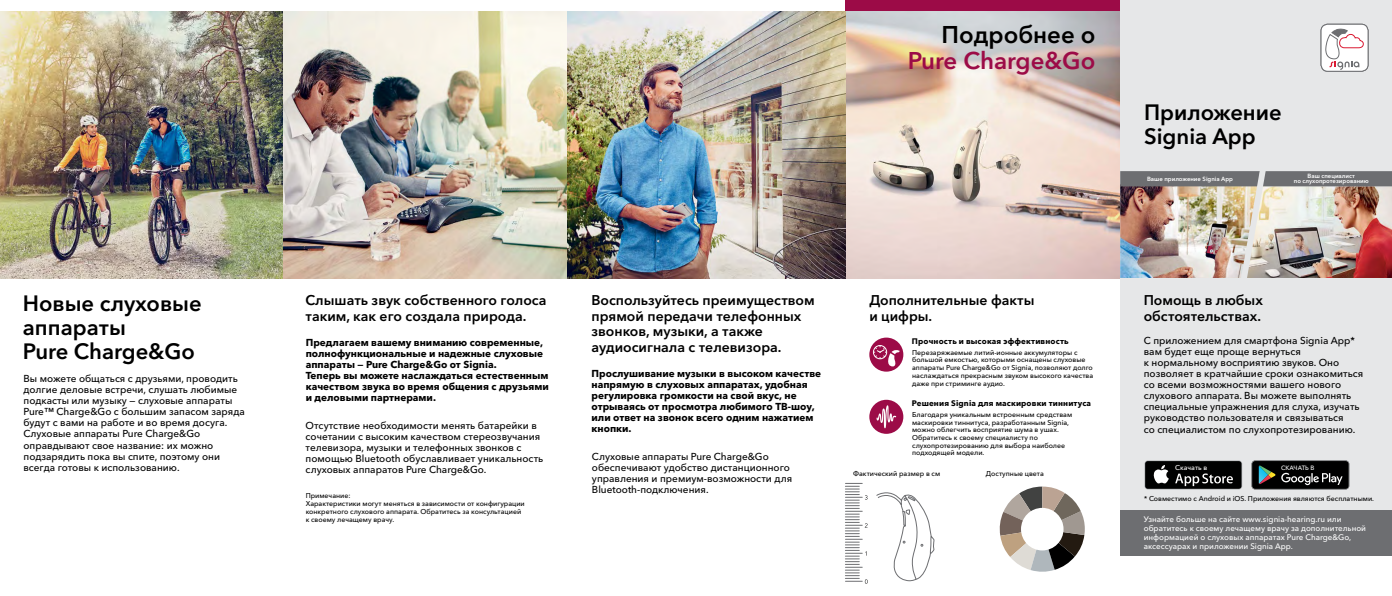
<style>
.page{position:relative;width:1392px;height:596px;background:#fff}
.page>*{position:absolute;margin:0;border:0;box-sizing:border-box;transform-origin:0 0}
.t1{font:600 24px "Avenir Next Cyr";color:#9c0b47}
.t2{font:600 24px "Avenir Next Cyr";color:#000}
.t3{font:600 22px/24.2px "Avenir Next Cyr";color:#000}
.t4{font:600 14px/15.4px "Avenir Next Cyr";color:#000}
.t5{font:500 10px/11px "Avenir Next Cyr";color:#000}
.t6{font:700 10px/11px "Avenir Next Cyr";color:#000}
.t7{font:500 8px/8.8px "Avenir Next Cyr";color:#fff}
.t8{font:700 8px "Avenir Next Cyr";letter-spacing:.02em;color:#000}
.t9{font:500 7px/7.7px "Avenir Next Cyr";color:#000}
.t10{font:500 7px "Avenir Next Cyr";color:#fff}
.t11{font:500 6.2px "Avenir Next Cyr";color:#fff}
.t12{font:600 6px/5.1px "Avenir Next Cyr";color:#fff;text-align:center}
</style>
<div class="page">
<img style="left:0;top:11px;width:1120px;height:267px">
<div style="left:845px;top:0;width:275px;height:11px;background:#9c0b47"></div>
<div style="left:1120px;top:0;width:272px;height:549px;background:#e6e7e8"></div>
<div style="left:1321px;top:24px;width:47px;height:47px;background:#fff;border-radius:7px"></div>
<div style="left:1321px;top:24px;width:47px;height:47px;border:1px solid #6d6e71;border-radius:7px"></div>
<svg style="left:1324px;top:28px;width:40px;height:42px"></svg>
<svg style="left:999px;top:486px;width:86px;height:86px"></svg>
<div style="left:1021px;top:507px;width:42px;height:43px;background:#fff;border-radius:50%"></div>
<svg style="left:845px;top:483px;width:23px;height:100px"></svg>
<svg style="left:876px;top:492px;width:59px;height:88px"></svg>
<div style="left:869px;top:337px;width:34px;height:34px;background:#9c0b47;border-radius:50%"></div>
<svg style="left:873px;top:345px;width:27px;height:21px"></svg>
<div style="left:869px;top:399px;width:34px;height:34px;background:#9c0b47;border-radius:50%"></div>
<svg style="left:876px;top:405px;width:20px;height:23px"></svg>
<div style="left:1120px;top:510px;width:272px;height:45px;background:#6d6e71"></div>
<img style="left:1120px;top:171px;width:272px;height:107px">
<svg style="left:1144px;top:460px;width:98px;height:29px"></svg>
<div style="left:1145px;top:461px;width:96px;height:27px;background:#000101;border-radius:3px"></div>
<svg style="left:1153px;top:465px;width:16px;height:18px"></svg>
<svg style="left:1175px;top:473px;width:58px;height:13px"></svg>
<svg style="left:1251px;top:460px;width:98px;height:29px;background:#232625"></svg>
<h2 class="t3" style="left:23px;top:293px;width:180px">Новые слуховые аппараты<br>Pure Charge&amp;Go</h2>
<p class="t5" style="left:24px;top:374px;width:223px">Вы можете общаться с друзьями, проводить долгие деловые встречи, слушать любимые подкасты или музыку — слуховые аппараты Pure™ Charge&amp;Go с большим запасом заряда будут с вами на работе и во время досуга.<br>Слуховые аппараты Pure Charge&amp;Go оправдывают свое название: их можно подзарядить пока вы спите, поэтому они всегда готовы к использованию.</p>
<h1 class="t2" style="left:942px;top:25px;width:155px">Подробнее о</h1>
<h1 class="t1" style="left:908px;top:51px;width:189px">Pure Charge&amp;Go</h1>
<h3 class="t4" style="left:306px;top:294px;width:242px">Слышать звук собственного голоса таким, как его создала природа.</h3>
<p class="t6" style="left:306px;top:337px;width:245px">Предлагаем вашему вниманию современные, полнофункциональные и надежные слуховые аппараты — Pure Charge&amp;Go от Signia.<br>Теперь вы можете наслаждаться естественным качеством звука во время общения с друзьями и деловыми партнерами.</p>
<p class="t5" style="left:306px;top:421px;width:239px">Отсутствие необходимости менять батарейки в сочетании с высоким качеством стереозвучания телевизора, музыки и телефонных звонков с помощью Bluetooth обуславливает уникальность слуховых аппаратов Pure Charge&amp;Go.</p>
<p class="t9" style="left:306px;top:492px;width:221px">Примечание:<br>Характеристики могут меняться в зависимости от конфигурации конкретного слухового аппарата. Обратитесь за консультацией к своему лечащему врачу.</p>
<h3 class="t4" style="left:591px;top:294px;width:225px">Воспользуйтесь преимуществом прямой передачи телефонных звонков, музыки, а также аудиосигнала с телевизора.</h3>
<p class="t6" style="left:591px;top:368px;width:231px">Прослушивание музыки в высоком качестве напрямую в слуховых аппаратах, удобная регулировка громкости на свой вкус, не отрываясь от просмотра любимого ТВ-шоу, или ответ на звонок всего одним нажатием кнопки.</p>
<p class="t5" style="left:592px;top:452px;width:202px">Слуховые аппараты Pure Charge&amp;Go обеспечивают удобство дистанционного управления и премиум-возможности для Bluetooth-подключения.</p>
<h3 class="t4" style="left:869px;top:294px;width:167px">Дополнительные факты и цифры.</h3>
<p class="t8" style="left:912px;top:337px;width:158px">Прочность и высокая эффективность</p>
<p class="t9" style="left:912px;top:349px;width:183px">Перезаряжаемые литий-ионные аккумуляторы с большой емкостью, которыми оснащены слуховые аппараты Pure Charge&amp;Go от Signia, позволяют долго наслаждаться прекрасным звуком высокого качества даже при стриминге аудио.</p>
<p class="t8" style="left:912px;top:399px;width:181px">Решения Signia для маскировки тиннитуса</p>
<p class="t9" style="left:912px;top:411px;width:162px">Благодаря уникальным встроенным средствам маскировки тиннитуса, разработанным Signia, можно облегчить восприятие шума в ушах.<br>Обратитесь к своему специалисту по слухопротезированию для выбора наиболее подходящей модели.</p>
<p class="t9" style="left:853px;top:470px;width:89px">Фактический размер в см</p>
<p class="t9" style="left:986px;top:470px;width:60px">Доступные цвета</p>
<h2 class="t3" style="left:1144px;top:102px;width:139px">Приложение<br>Signia App</h2>
<p class="t12" style="left:1147px;top:177px;width:87px">Ваше приложение Signia App</p>
<p class="t12" style="left:1294px;top:173px;width:76px">Ваш специалист<br>по слухопротезированию</p>
<h3 class="t4" style="left:1144px;top:294px;width:121px">Помощь в любых обстоятельствах.</h3>
<p class="t5" style="left:1144px;top:336px;width:221px">С приложением для смартфона Signia App* вам будет еще проще вернуться<br>к нормальному восприятию звуков. Оно позволяет в кратчайшие сроки ознакомиться со всеми возможностями вашего нового слухового аппарата. Вы можете выполнять специальные упражнения для слуха, изучать руководство пользователя и связываться<br>со специалистом по слухопротезированию.</p>
<p class="t10" style="left:1175px;top:464px;width:34px">Скачать в</p>
<p class="t11" style="left:1281px;top:465px;width:35px">СКАЧАТЬ В</p>
<p class="t9" style="left:1144px;top:495px;width:231px">* Совместимо с Android и iOS. Приложения являются бесплатными.</p>
<p class="t7" style="left:1144px;top:515px;width:224px">Узнайте больше на сайте www.signia-hearing.ru или обратитесь к своему лечащему врачу за дополнительной информацией о слуховых аппаратах Pure Charge&amp;Go, аксессуарах и приложении Signia App.</p>
</div>
